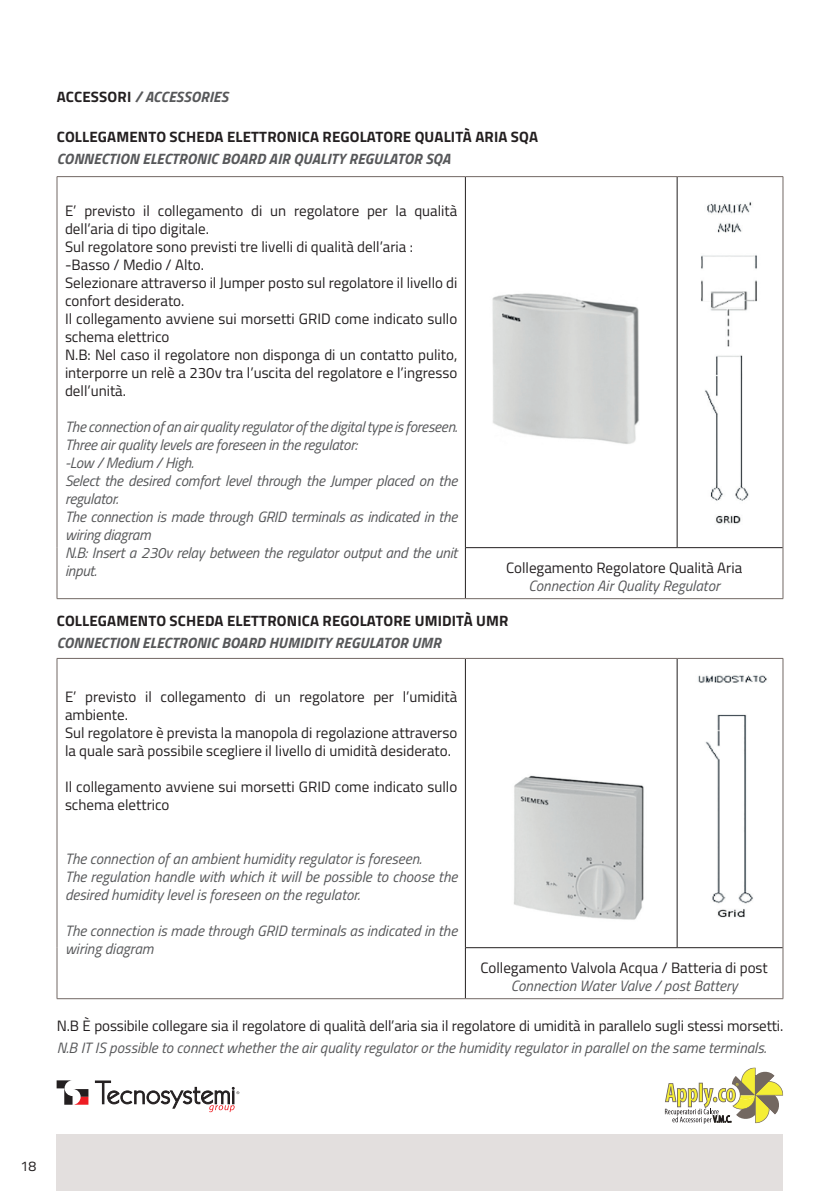
<style>
.page{position:relative;width:840px;height:1191px;background:#fff}
.page>*{position:absolute;margin:0;border:0;box-sizing:border-box;transform-origin:0 0}
.t1{font:15px/18px "Titillium Web";color:#231f20}
.t2{font:italic 15px/18px "Titillium Web";color:#57585a}
.t3{font:italic 700 15px "Titillium Web";letter-spacing:.01em;color:#57585a}
.t4{font:700 15px "Titillium Web";letter-spacing:.01em;color:#231f20}
.t5{font:14px "Titillium Web";color:#231f20}
.s1{font-style:normal;color:#231f20}
</style>
<div class="page">
<svg style="left:57px;top:1080px;width:31px;height:24px"></svg>
<svg style="left:95px;top:1080px;width:144px;height:32px"></svg>
<svg style="left:664px;top:1067px;width:118px;height:57px"></svg>
<div style="left:57px;top:1134px;width:725px;height:57px;background:#e3dfde"></div>
<hr style="left:465px;top:177px;width:1px;height:370px;background:#231f20">
<hr style="left:676px;top:177px;width:1px;height:370px;background:#231f20">
<hr style="left:465px;top:547px;width:211px;height:1px;background:#231f20">
<hr style="left:465px;top:548px;width:1px;height:50px;background:#231f20">
<hr style="left:676px;top:547px;width:106px;height:1px;background:#231f20">
<hr style="left:57px;top:176px;width:408px;height:1px;background:#726864">
<hr style="left:57px;top:177px;width:1px;height:370px;background:#726864">
<hr style="left:57px;top:547px;width:1px;height:51px;background:#726864">
<hr style="left:57px;top:598px;width:408px;height:1px;background:#726864">
<hr style="left:465px;top:176px;width:211px;height:1px;background:#726864">
<hr style="left:676px;top:176px;width:106px;height:1px;background:#726864">
<hr style="left:782px;top:177px;width:1px;height:370px;background:#726864">
<hr style="left:782px;top:547px;width:1px;height:51px;background:#726864">
<hr style="left:465px;top:598px;width:211px;height:1px;background:#726864">
<hr style="left:676px;top:598px;width:106px;height:1px;background:#726864">
<hr style="left:465px;top:658px;width:1px;height:289px;background:#231f20">
<hr style="left:676px;top:658px;width:1px;height:289px;background:#231f20">
<hr style="left:465px;top:947px;width:211px;height:1px;background:#231f20">
<hr style="left:465px;top:948px;width:1px;height:50px;background:#231f20">
<hr style="left:676px;top:947px;width:106px;height:1px;background:#231f20">
<hr style="left:57px;top:658px;width:408px;height:1px;background:#726864">
<hr style="left:57px;top:658px;width:1px;height:289px;background:#726864">
<hr style="left:57px;top:947px;width:1px;height:51px;background:#726864">
<hr style="left:57px;top:998px;width:408px;height:1px;background:#726864">
<hr style="left:465px;top:658px;width:211px;height:1px;background:#726864">
<hr style="left:676px;top:658px;width:106px;height:1px;background:#726864">
<hr style="left:782px;top:658px;width:1px;height:289px;background:#726864">
<hr style="left:782px;top:947px;width:1px;height:51px;background:#726864">
<hr style="left:465px;top:998px;width:211px;height:1px;background:#726864">
<hr style="left:676px;top:998px;width:106px;height:1px;background:#726864">
<img style="left:492px;top:293px;width:147px;height:151px">
<img style="left:514px;top:775px;width:130px;height:145px">
<img style="left:701px;top:202px;width:56px;height:322px">
<img style="left:698px;top:675px;width:69px;height:243px">
<p class="t3" style="left:57px;top:85px;width:173px"><span class="s1">ACCESSORI</span> / ACCESSORIES</p>
<p class="t4" style="left:57px;top:125px;width:482px">COLLEGAMENTO SCHEDA ELETTRONICA REGOLATORE QUALITÀ ARIA SQA</p>
<p class="t3" style="left:57px;top:147px;width:395px">CONNECTION ELECTRONIC BOARD AIR QUALITY REGULATOR SQA</p>
<p class="t1" style="left:65px;top:201px;width:393px">E’ previsto il collegamento di un regolatore per la qualità dell’aria di tipo digitale.<br>Sul regolatore sono previsti tre livelli di qualità dell’aria : -Basso / Medio / Alto.<br>Selezionare attraverso il Jumper posto sul regolatore il livello di confort desiderato.<br>Il collegamento avviene sui morsetti GRID come indicato sullo schema elettrico<br>N.B: Nel caso il regolatore non disponga di un contatto pulito, interporre un relè a 230v tra l’uscita del regolatore e l’ingresso dell’unità.</p>
<p class="t2" style="left:65px;top:417px;width:393px">The connection of an air quality regulator of the digital type is foreseen.<br>Three air quality levels are foreseen in the regulator:<br>-Low / Medium / High.<br>Select the desired comfort level through the Jumper placed on the regulator.<br>The connection is made through GRID terminals as indicated in the wiring diagram<br>N.B: Insert a 230v relay between the regulator output and the unit input.</p>
<p class="t1" style="left:506px;top:557px;width:237px">Collegamento Regolatore Qualità Aria</p>
<p class="t2" style="left:528px;top:575px;width:193px">Connection Air Quality Regulator</p>
<p class="t4" style="left:57px;top:609px;width:453px">COLLEGAMENTO SCHEDA ELETTRONICA REGOLATORE UMIDITÀ UMR</p>
<p class="t3" style="left:57px;top:630px;width:385px">CONNECTION ELECTRONIC BOARD HUMIDITY REGULATOR UMR</p>
<p class="t1" style="left:65px;top:687px;width:393px">E’ previsto il collegamento di un regolatore per l’umidità ambiente.<br>Sul regolatore è prevista la manopola di regolazione attraverso la quale sarà possibile scegliere il livello di umidità desiderato.</p>
<p class="t1" style="left:65px;top:777px;width:393px">Il collegamento avviene sui morsetti GRID come indicato sullo schema elettrico</p>
<p class="t2" style="left:65px;top:849px;width:393px">The connection of an ambient humidity regulator is foreseen.<br>The regulation handle with which it will be possible to choose the desired humidity level is foreseen on the regulator.</p>
<p class="t2" style="left:65px;top:921px;width:393px">The connection is made through GRID terminals as indicated in the wiring diagram</p>
<p class="t1" style="left:480px;top:957px;width:289px">Collegamento Valvola Acqua / Batteria di post</p>
<p class="t2" style="left:510px;top:975px;width:228px">Connection Water Valve / post Battery</p>
<p class="t1" style="left:57px;top:1016px;width:727px">N.B È possibile collegare sia il regolatore di qualità dell’aria sia il regolatore di umidità in parallelo sugli stessi morsetti.</p>
<p class="t2" style="left:57px;top:1038px;width:710px">N.B IT IS possible to connect whether the air quality regulator or the humidity regulator in parallel on the same terminals.</p>
<p class="t5" style="left:21px;top:1156px;width:17px">18</p>
</div>
